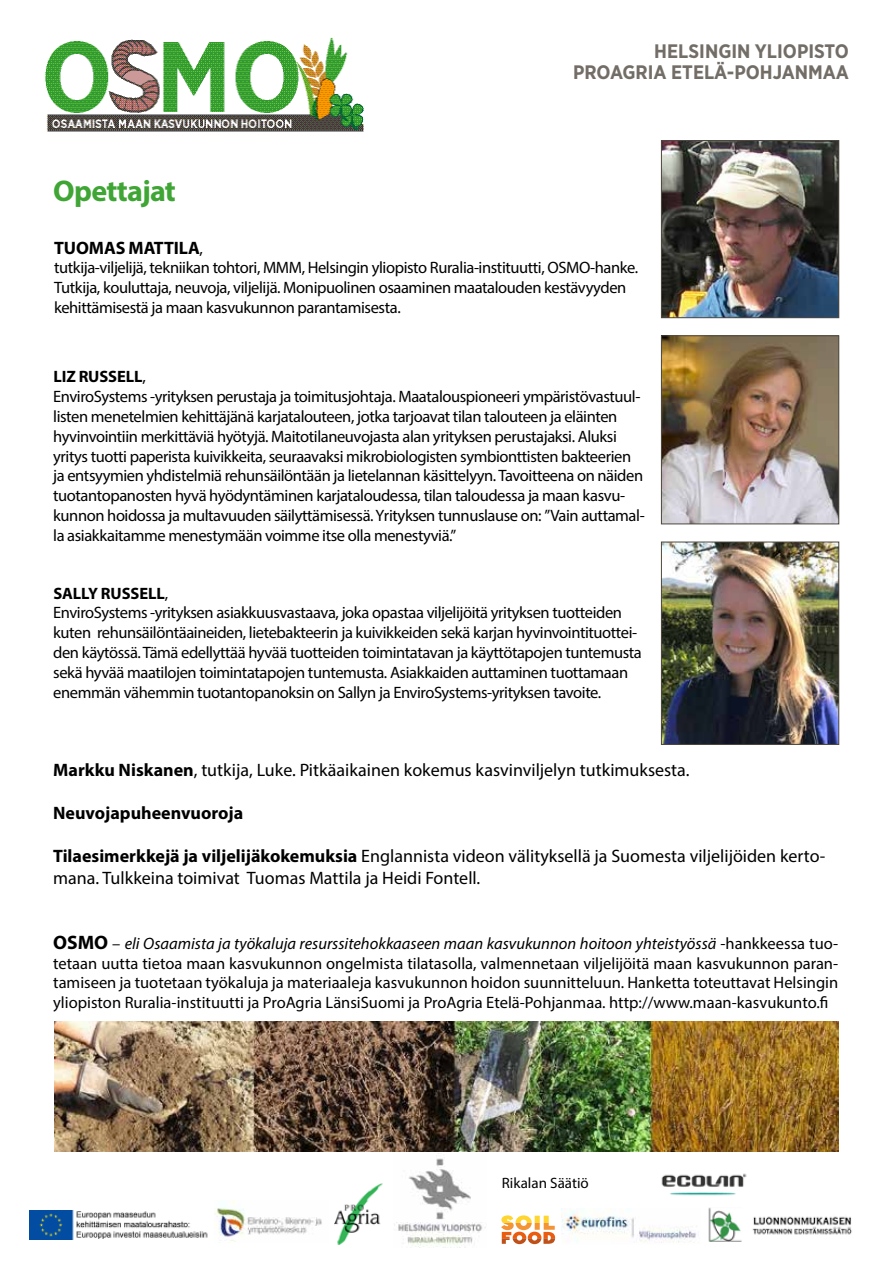
<style>
.page{position:relative;width:893px;height:1263px;background:#fff}
.page>*{position:absolute;margin:0;border:0;box-sizing:border-box;transform-origin:0 0}
.t1{font:700 30px "Myriad Pro";letter-spacing:-.025em;color:#3fa535}
.t2{font:700 19.5px/21px "Gotham Narrow";color:#726d66;text-align:right}
.t3{font:18px/21.6px "Myriad Pro";color:#000}
.t4{font:700 18px "Myriad Pro";color:#000}
.t5{font:16.5px/19.8px "Myriad Pro";letter-spacing:-.025em;color:#000}
.t6{font:15px "Myriad Pro";color:#000}
.s1{font-weight:400;font-size:16.5px}
.s2{font-weight:700}
.s3{font-weight:700;font-size:19.5px}
.s4{font-style:italic}
</style>
<div class="page">
<img style="left:45px;top:37px;width:318px;height:95px">
<img style="left:663px;top:544px;width:174px;height:199px">
<div style="left:661px;top:542px;width:178px;height:203px;border:1px solid #50483f"></div>
<img style="left:663px;top:338px;width:174px;height:184px">
<div style="left:661px;top:336px;width:178px;height:188px;border:1px solid #50483f"></div>
<img style="left:663px;top:142px;width:174px;height:174px">
<div style="left:661px;top:140px;width:178px;height:178px;border:1px solid #50483f"></div>
<img style="left:54px;top:1021px;width:785px;height:130px">
<img style="left:394px;top:1153px;width:92px;height:95px">
<img style="left:335px;top:1184px;width:48px;height:60px">
<img style="left:30px;top:1210px;width:178px;height:30px">
<img style="left:215px;top:1200px;width:107px;height:42px">
<svg style="left:501px;top:1215px;width:54px;height:29px"></svg>
<img style="left:561px;top:1208px;width:138px;height:35px">
<img style="left:708px;top:1207px;width:144px;height:34px">
<img style="left:661px;top:1173px;width:86px;height:23px">
<h1 class="t1" style="left:53px;top:171px;width:124px">Opettajat</h1>
<p class="t2" style="left:573px;top:41px;width:277px">HELSINGIN YLIOPISTO<br>PROAGRIA ETELÄ-POHJANMAA</p>
<p class="t4" style="left:54px;top:236px;width:150px">TUOMAS MATTILA<span class="s1">,</span></p>
<p class="t5" style="left:54px;top:258px;width:586px">tutkija-viljelijä, tekniikan tohtori, MMM, Helsingin yliopisto Ruralia-instituutti, OSMO-hanke.<br>Tutkija, kouluttaja, neuvoja, viljelijä. Monipuolinen osaaminen maatalouden kestävyyden kehittämisestä ja maan kasvukunnon parantamisesta.</p>
<p class="t5" style="left:53px;top:367px;width:593px"><span class="s2">LIZ RUSSELL</span>,<br>EnviroSystems -yrityksen perustaja ja toimitusjohtaja. Maatalouspioneeri ympäristövastuul&shy;listen menetelmien kehittäjänä karjatalouteen, jotka tarjoavat tilan talouteen ja eläinten hyvinvointiin merkittäviä hyötyjä. Maitotilaneuvojasta alan yrityksen perustajaksi. Aluksi yritys tuotti paperista kuivikkeita, seuraavaksi mikrobiologisten symbionttisten bakteerien ja entsyymien yhdistelmiä rehunsäilöntään ja lietelannan käsittelyyn. Tavoitteena on näiden tuotantopanosten hyvä hyödyntäminen karjataloudessa, tilan taloudessa ja maan kasvu&shy;kunnon hoidossa ja multavuuden säilyttämisessä. Yrityksen tunnuslause on: ”Vain auttamal&shy;la asiakkaitamme menestymään voimme itse olla menestyviä.”</p>
<p class="t5" style="left:53px;top:583px;width:590px"><span class="s2">SALLY RUSSELL</span>,<br>EnviroSystems -yrityksen asiakkuusvastaava, joka opastaa viljelijöitä yrityksen tuotteiden kuten rehunsäilöntäaineiden, lietebakteerin ja kuivikkeiden sekä karjan hyvinvointituottei&shy;den käytössä. Tämä edellyttää hyvää tuotteiden toimintatavan ja käyttötapojen tuntemusta sekä hyvää maatilojen toimintatapojen tuntemusta. Asiakkaiden auttaminen tuottamaan enemmän vähemmin tuotantopanoksin on Sallyn ja EnviroSystems-yrityksen tavoite.</p>
<p class="t3" style="left:53px;top:759px;width:638px"><span class="s2">Markku Niskanen</span>, tutkija, Luke. Pitkäaikainen kokemus kasvinviljelyn tutkimuksesta.</p>
<p class="t4" style="left:53px;top:801px;width:192px">Neuvojapuheenvuoroja</p>
<p class="t3" style="left:53px;top:845px;width:774px"><span class="s2">Tilaesimerkkejä ja viljelijäkokemuksia</span> Englannista videon välityksellä ja Suomesta viljelijöiden kerto&shy;mana. Tulkkeina toimivat Tuomas Mattila ja Heidi Fontell.</p>
<p class="t5" style="left:53px;top:933px;width:786px;text-align:justify"><span class="s3">OSMO</span> – <span class="s4">eli Osaamista ja työkaluja resurssitehokkaaseen maan kasvukunnon hoitoon yhteistyössä</span> -hankkeessa tuo&shy;tetaan uutta tietoa maan kasvukunnon ongelmista tilatasolla, valmennetaan viljelijöitä maan kasvukunnon paran&shy;tamiseen ja tuotetaan työkaluja ja materiaaleja kasvukunnon hoidon suunnitteluun. Hanketta toteuttavat Helsingin yliopiston Ruralia-instituutti ja ProAgria LänsiSuomi ja ProAgria Etelä-Pohjanmaa. http://www.maan-kasvukunto.fi</p>
<p class="t6" style="left:502px;top:1174px;width:89px">Rikalan Säätiö</p>
</div>
